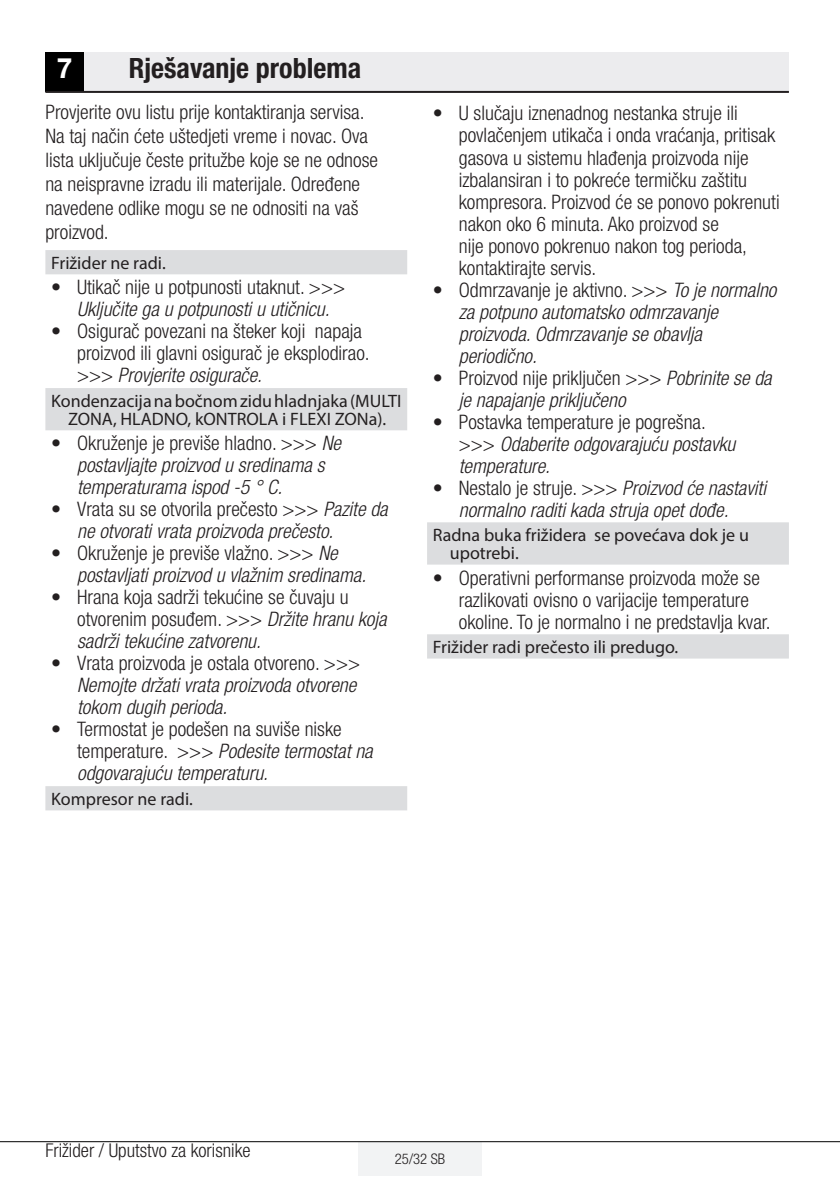
<style>
.page{position:relative;width:840px;height:1191px;background:#fff}
.page>*{position:absolute;margin:0;border:0;box-sizing:border-box;transform-origin:0 0}
.t1{font:700 condensed 28px "Helvetica Neue LT Pro";color:#231f20}
.t2{font:700 28px "Helvetica Neue LT Pro";color:#fff}
.t3{font:300 condensed 20px/22px "Helvetica Neue LT Pro";color:#231f20}
.t4{font:italic 300 condensed 20px/22px "Helvetica Neue LT Pro";color:#231f20}
.t5{font:300 condensed 19px "Helvetica Neue LT Pro";color:#231f20}
.t6{font:18px/18px "Myriad Pro";color:#231f20;text-align:center}
.t7{font:300 condensed 14.6px "Helvetica Neue LT Pro";color:#231f20}
.s1{font-weight:700}
.s2{font-style:italic}
.s3{font-weight:700;font-style:normal}
.s4{font-style:normal}
</style>
<div class="page">
<div style="left:358px;top:1142px;width:123px;height:33px;background:#f2f3f4"></div>
<hr style="left:0;top:1141px;width:839px;height:1px;background:#000">
<div style="left:45px;top:52px;width:40px;height:40px;background:#000"></div>
<div style="left:85px;top:52px;width:703px;height:40px;background:#ececee"></div>
<hr style="left:45px;top:91px;width:743px;height:2px;background:#231f20">
<svg style="left:45px;top:250px;width:362px;height:560px"></svg>
<svg style="left:427px;top:522px;width:361px;height:136px"></svg>
<h1 class="t2" style="left:57px;top:51px;width:17px">7</h1>
<h1 class="t1" style="left:129px;top:52px;width:234px">Rješavanje problema</h1>
<p class="t3" style="left:45px;top:100px;width:334px;line-height:24px">Provjerite ovu listu prije kontaktiranja servisa.<br>Na taj način ćete uštedjeti vreme i novac. Ova lista uključuje česte pritužbe koje se ne odnose na neispravne izradu ili materijale. Određene navedene odlike mogu se ne odnositi na vaš proizvod.</p>
<p class="t6" style="left:51px;top:253px;width:116px">Frižider ne radi.</p>
<p class="t3" style="left:51px;top:276px;width:295px;text-align:center"><span class="s1">•</span> Utikač nije u potpunosti utaknut. &gt;&gt;&gt;<br><span class="s2">Uključite ga u potpunosti u utičnicu.</span></p>
<p class="t3" style="left:77px;top:320px;width:294px;text-indent:-26px"><span class="s1">•</span> Osigurač povezani na šteker koji napaja proizvod ili glavni osigurač je eksplodirao. &gt;&gt;&gt; <span class="s2">Provjerite osigurače.</span></p>
<p class="t6" style="left:51px;top:391px;width:352px">Kondenzacija na bočnom zidu hladnjaka (MULTI<br>ZONA, HLADNO, kONTROLA i FLEXI ZONa).</p>
<p class="t4" style="left:77px;top:433px;width:265px;text-indent:-26px"><span class="s3">•</span> <span class="s4">Okruženje je previše hladno. &gt;&gt;&gt;</span> Ne postavljajte proizvod u sredinama s temperaturama ispod -5 ° C.</p>
<p class="t4" style="left:77px;top:499px;width:312px;text-indent:-26px"><span class="s3">•</span> <span class="s4">Vrata su se otvorila prečesto &gt;&gt;&gt;</span> Pazite da ne otvorati vrata proizvoda prečesto.</p>
<p class="t4" style="left:77px;top:543px;width:290px;text-indent:-26px"><span class="s3">•</span> <span class="s4">Okruženje je previše vlažno. &gt;&gt;&gt;</span> Ne postavljati proizvod u vlažnim sredinama.</p>
<p class="t3" style="left:77px;top:586px;width:311px;text-indent:-26px"><span class="s1">•</span> Hrana koja sadrži tekućine se čuvaju u otvorenim posuđem. &gt;&gt;&gt; <span class="s2">Držite hranu koja sadrži tekućine zatvorenu.</span></p>
<p class="t4" style="left:77px;top:653px;width:284px;text-indent:-26px"><span class="s3">•</span> <span class="s4">Vrata proizvoda je ostala otvoreno. &gt;&gt;&gt;<br></span>Nemojte držati vrata proizvoda otvorene tokom dugih perioda.</p>
<p class="t3" style="left:77px;top:718px;width:297px;text-indent:-26px"><span class="s1">•</span> Termostat je podešen na suviše niske temperature. &gt;&gt;&gt; <span class="s2">Podesite termostat na odgovarajuću temperaturu.</span></p>
<p class="t6" style="left:51px;top:789px;width:143px">Kompresor ne radi.</p>
<p class="t3" style="left:458px;top:102px;width:322px;text-indent:-26px"><span class="s1">•</span> U slučaju iznenadnog nestanka struje ili povlačenjem utikača i onda vraćanja, pritisak gasova u sistemu hlađenja proizvoda nije izbalansiran i to pokreće termičku zaštitu kompresora. Proizvod će se ponovo pokrenuti nakon oko 6 minuta. Ako proizvod se<br>nije ponovo pokrenuo nakon tog perioda, kontaktirajte servis.</p>
<p class="t4" style="left:458px;top:279px;width:319px;text-indent:-26px"><span class="s3">•</span> <span class="s4">Odmrzavanje je aktivno. &gt;&gt;&gt;</span> To je normalno za potpuno automatsko odmrzavanje proizvoda. Odmrzavanje se obavlja periodično.</p>
<p class="t4" style="left:458px;top:367px;width:314px;text-indent:-26px"><span class="s3">•</span> <span class="s4">Proizvod nije priključen &gt;&gt;&gt;</span> Pobrinite se da je napajanje priključeno</p>
<p class="t4" style="left:458px;top:411px;width:278px;text-indent:-26px"><span class="s3">•</span> <span class="s4">Postavka temperature je pogrešna. &gt;&gt;&gt;</span> Odaberite odgovarajuću postavku temperature.</p>
<p class="t4" style="left:432px;top:477px;width:334px;text-align:center"><span class="s3">•</span> <span class="s4">Nestalo je struje. &gt;&gt;&gt;</span> Proizvod će nastaviti normalno raditi kada struja opet dođe.</p>
<p class="t6" style="left:449px;top:525px;width:300px;text-align:left;text-indent:-17px">Radna buka frižidera se povećava dok je u upotrebi.</p>
<p class="t3" style="left:458px;top:566px;width:313px;text-indent:-26px"><span class="s1">•</span> Operativni performanse proizvoda može se razlikovati ovisno o varijacije temperature okoline. To je normalno i ne predstavlja kvar.</p>
<p class="t6" style="left:432px;top:637px;width:247px">Frižider radi prečesto ili predugo.</p>
<p class="t5" style="left:45px;top:1139px;width:206px">Frižider / Uputstvo za korisnike</p>
<p class="t7" style="left:394px;top:1150px;width:52px">25/32 SB</p>
</div>
